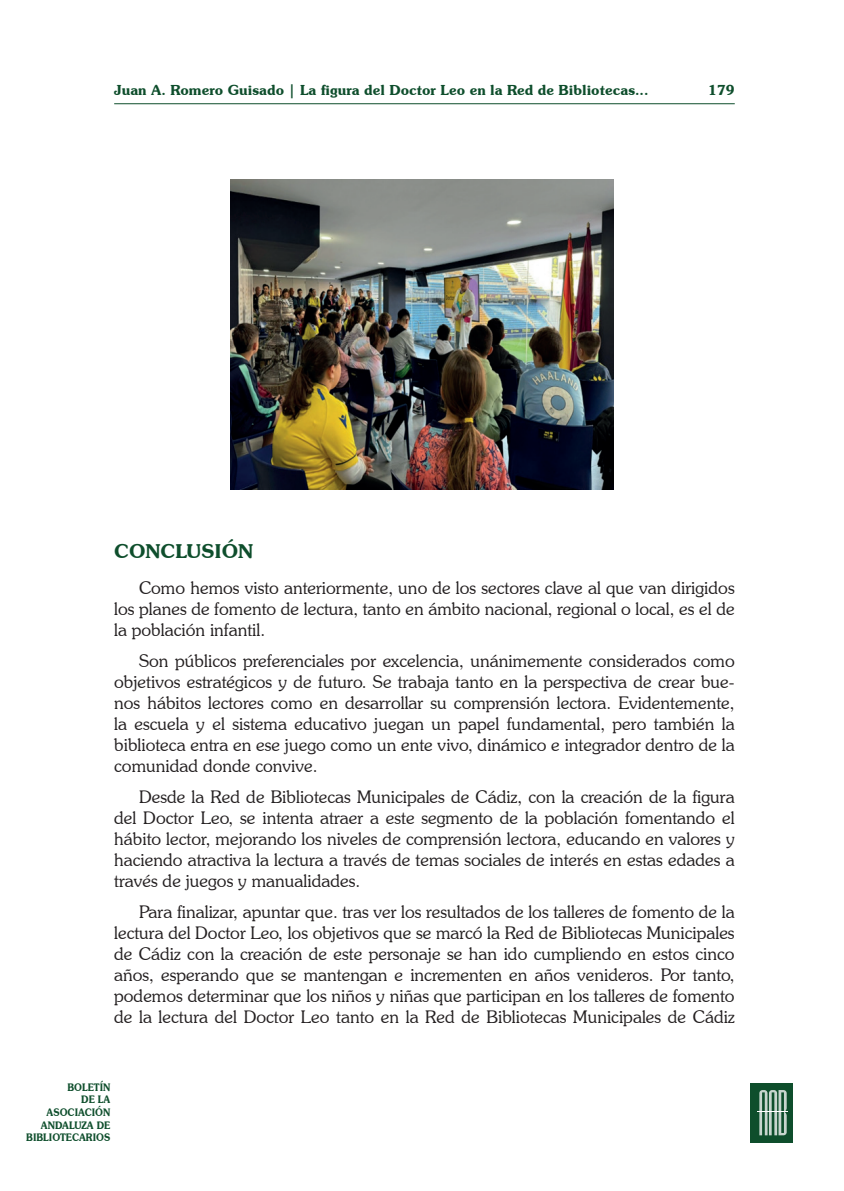
<style>
.page{position:relative;width:844px;height:1191px;background:#fff}
.page>*{position:absolute;margin:0;border:0;box-sizing:border-box;transform-origin:0 0}
.t1{font:600 19.25px "Souvenir IT Cby BT";color:#0e4e2c}
.t2{font:300 17.5px/21px "Souvenir IT Cby BT";color:#231f20;text-align:justify}
.t3{font:600 14px "Souvenir IT Cby BT";color:#0e4e2c}
.t4{font:600 10.5px/12.6px "Souvenir IT Cby BT";color:#0e4e2c;text-align:right;scale:.88 1}
</style>
<div class="page">
<div style="left:750px;top:1083px;width:42px;height:59px;background:#0e4e2c"></div>
<svg style="left:759px;top:1090px;width:27px;height:45px"></svg>
<hr style="left:756px;top:1111px;width:31px;height:1px;background:#fff">
<hr style="left:114px;top:103px;width:620px;height:1px;background:#0e4e2c">
<img style="left:230px;top:180px;width:383px;height:310px">
<p class="t3" style="left:114px;top:81px;width:535px">Juan A. Romero Guisado | La figura del Doctor Leo en la Red de Bibliotecas...</p>
<p class="t3" style="left:708px;top:81px;width:28px">179</p>
<p class="t1" style="left:114px;top:539px;width:141px">CONCLUSIÓN</p>
<p class="t2" style="left:114px;top:577px;width:622px;text-indent:25px">Como hemos visto anteriormente, uno de los sectores clave al que van dirigidos los planes de fomento de lectura, tanto en ámbito nacional, regional o local, es el de la población infantil.</p>
<p class="t2" style="left:114px;top:649px;width:622px;text-indent:25px">Son públicos preferenciales por excelencia, unánimemente considerados como objetivos estratégicos y de futuro. Se trabaja tanto en la perspectiva de crear bue&shy;nos hábitos lectores como en desarrollar su comprensión lectora. Evidentemente, la escuela y el sistema educativo juegan un papel fundamental, pero también la biblioteca entra en ese juego como un ente vivo, dinámico e integrador dentro de la comunidad donde convive.</p>
<p class="t2" style="left:114px;top:785px;width:622px;text-indent:25px">Desde la Red de Bibliotecas Municipales de Cádiz, con la creación de la figura del Doctor Leo, se intenta atraer a este segmento de la población fomentando el hábito lector, mejorando los niveles de comprensión lectora, educando en valores y haciendo atractiva la lectura a través de temas sociales de interés en estas edades a través de juegos y manualidades.</p>
<p class="t2" style="left:114px;top:900px;width:622px;text-indent:25px">Para finalizar, apuntar que. tras ver los resultados de los talleres de fomento de la lectura del Doctor Leo, los objetivos que se marcó la Red de Bibliotecas Municipales de Cádiz con la creación de este personaje se han ido cumpliendo en estos cinco años, esperando que se mantengan e incrementen en años venideros. Por tanto, podemos determinar que los niños y niñas que participan en los talleres de fomento de la lectura del Doctor Leo tanto en la Red de Bibliotecas Municipales de Cádiz</p>
<p class="t4" style="left:26px;top:1080px;width:97px">BOLETÍN<br>DE LA<br>ASOCIACIÓN<br>ANDALUZA DE<br>BIBLIOTECARIOS</p>
</div>
